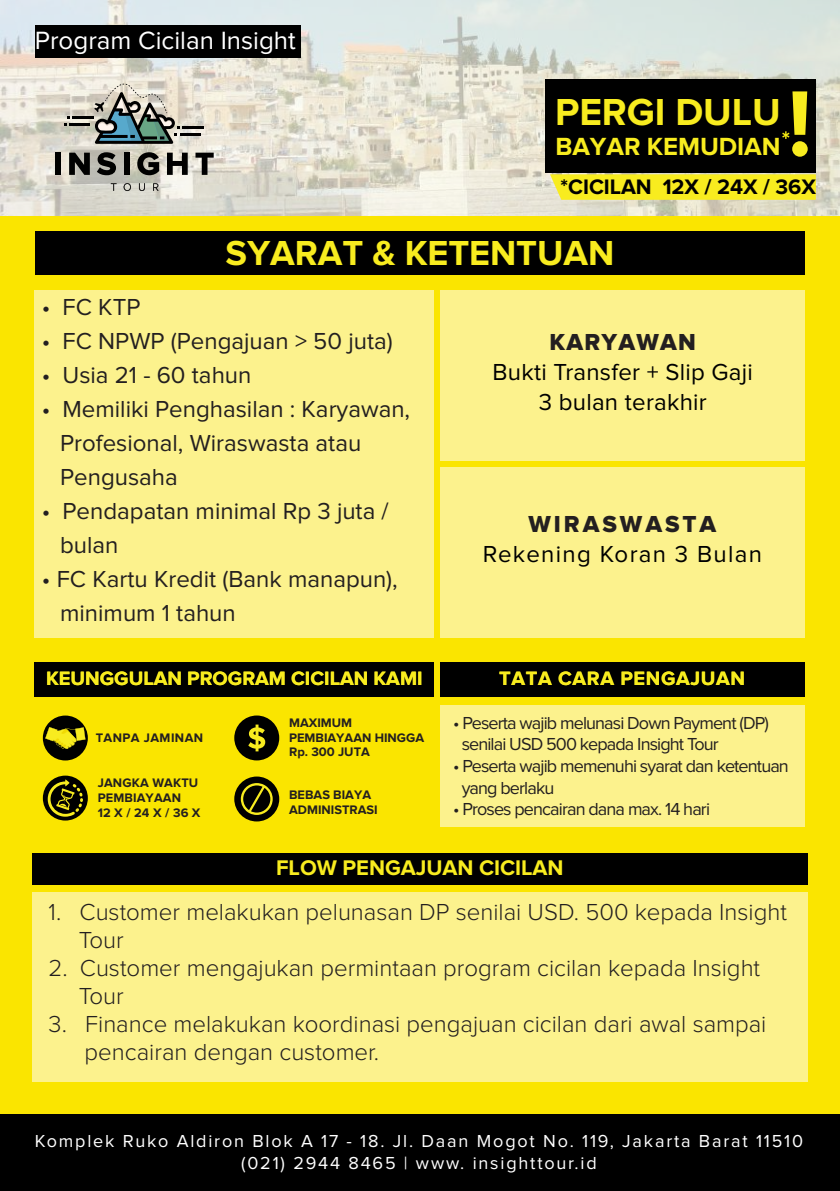
<style>
.page{position:relative;width:840px;height:1191px;background:#fff}
.page>*{position:absolute;margin:0;border:0;box-sizing:border-box;transform-origin:0 0}
.t1{font:700 96.4px "Proxima Nova";color:#f8ec1f}
.t2{font:700 39px "Proxima Nova";letter-spacing:-.005em;color:#f8ec1f}
.t3{font:700 36px "Proxima Nova";letter-spacing:-.005em;color:#f8ec1f}
.t4{font:25.8px "Proxima Nova";color:#fff}
.t5{font:700 25.8px "Proxima Nova";letter-spacing:-.005em;color:#f8ec1f}
.t6{font:300 24px/28px "Proxima Nova";color:#231f20}
.t7{font:24px/34px "Proxima Nova";color:#231f20}
.t8{font:24px/30px "Proxima Nova";letter-spacing:.01em;color:#000;text-align:center}
.t9{font:24px "Proxima Nova";letter-spacing:.055em;color:#000}
.t10{font:24px "Proxima Nova Extrabld";letter-spacing:.12em;color:#231f20}
.t11{font:24px "Proxima Nova Extrabld";letter-spacing:.05em;color:#231f20}
.t12{font:700 22px "Proxima Nova";letter-spacing:-.005em;color:#f8ec1f}
.t13{font:700 21.8px "Proxima Nova";letter-spacing:-.005em;color:#000}
.t14{font:700 20px "Proxima Nova";color:#f8ec1f}
.t15{font:700 20px "Proxima Nova";letter-spacing:.03em;color:#f8ec1f}
.t16{font:18px/21.6px "Proxima Nova";letter-spacing:-.05em;color:#231f20}
.t17{font:18px/21.6px "Proxima Nova";letter-spacing:.1em;color:#fff;text-align:center}
.t18{font:700 12.8px/15px "Proxima Nova";color:#231f20}
.t19{font:700 12.8px "Proxima Nova";letter-spacing:.03em;color:#231f20}
</style>
<div class="page">
<svg style="left:0;top:0;width:839px;height:217px;background:#dfe0d4"></svg>
<svg style="left:549px;top:174px;width:266px;height:26px;background:#f6eb26"></svg>
<div style="left:545px;top:79px;width:270px;height:94px;background:#000"></div>
<svg style="left:782px;top:131px;width:7px;height:8px"></svg>
<div style="left:0;top:217px;width:839px;height:974px;background:#fae500"></div>
<div style="left:35px;top:231px;width:769px;height:44px;background:#000"></div>
<div style="left:440px;top:290px;width:364px;height:170px;background:#fcf28d"></div>
<div style="left:440px;top:467px;width:364px;height:170px;background:#fcf28d"></div>
<div style="left:35px;top:290px;width:398px;height:347px;background:#fcf28d"></div>
<hr style="left:72px;top:116px;width:22px;height:3px;background:#000">
<hr style="left:69px;top:123px;width:21px;height:2px;background:#000">
<svg style="left:64px;top:116px;width:5px;height:9px"></svg>
<div style="left:56px;top:153px;width:5px;height:22px;background:#000"></div>
<svg style="left:69px;top:153px;width:21px;height:22px"></svg>
<svg style="left:97px;top:152px;width:19px;height:23px"></svg>
<div style="left:124px;top:153px;width:5px;height:22px;background:#000"></div>
<svg style="left:137px;top:152px;width:22px;height:23px"></svg>
<svg style="left:167px;top:153px;width:20px;height:22px"></svg>
<svg style="left:195px;top:153px;width:18px;height:22px"></svg>
<hr style="left:182px;top:126px;width:22px;height:3px;background:#000">
<hr style="left:180px;top:133px;width:20px;height:3px;background:#000">
<svg style="left:94px;top:84px;width:86px;height:60px;background:#8e9690"></svg>
<svg style="left:111px;top:183px;width:5px;height:8px"></svg>
<svg style="left:123px;top:183px;width:8px;height:8px"></svg>
<svg style="left:139px;top:183px;width:6px;height:8px"></svg>
<svg style="left:153px;top:183px;width:5px;height:8px"></svg>
<div style="left:440px;top:662px;width:364px;height:35px;background:#000"></div>
<div style="left:35px;top:662px;width:398px;height:35px;background:#000"></div>
<div style="left:440px;top:706px;width:364px;height:121px;background:#fcf28d"></div>
<div style="left:43px;top:715px;width:45px;height:45px;background:#000;border-radius:50%"></div>
<svg style="left:45px;top:727px;width:40px;height:22px"></svg>
<svg style="left:43px;top:775px;width:45px;height:45px"></svg>
<svg style="left:48px;top:779px;width:35px;height:37px"></svg>
<div style="left:234px;top:715px;width:45px;height:45px;background:#000;border-radius:50%"></div>
<svg style="left:248px;top:724px;width:17px;height:27px"></svg>
<div style="left:234px;top:776px;width:45px;height:45px;background:#000;border-radius:50%"></div>
<svg style="left:241px;top:783px;width:31px;height:32px"></svg>
<div style="left:35px;top:25px;width:265px;height:32px;background:#000"></div>
<div style="left:32px;top:853px;width:775px;height:31px;background:#000"></div>
<div style="left:32px;top:892px;width:775px;height:189px;background:#fcf28d"></div>
<div style="left:0;top:1114px;width:839px;height:77px;background:#000"></div>
<p class="t4" style="left:35px;top:29px;width:262px">Program Cicilan Insight</p>
<h1 class="t1" style="left:787px;top:68px;width:26px">!</h1>
<p class="t13" style="left:560px;top:174px;width:257px">*CICILAN 12X / 24X / 36X</p>
<h2 class="t2" style="left:555px;top:89px;width:227px">PERGI DULU</h2>
<p class="t5" style="left:555px;top:131px;width:226px">BAYAR KEMUDIAN</p>
<h3 class="t3" style="left:225px;top:233px;width:390px">SYARAT &amp; KETENTUAN</h3>
<p class="t7" style="left:42px;top:290px;width:100px">• FC KTP</p>
<p class="t7" style="left:42px;top:325px;width:352px">• FC NPWP (Pengajuan &gt; 50 juta)</p>
<p class="t7" style="left:42px;top:359px;width:211px">• Usia 21 - 60 tahun</p>
<p class="t7" style="left:60px;top:393px;width:351px;text-indent:-18px">• Memiliki Penghasilan : Karyawan,<br>Profesional, Wiraswasta atau<br>Pengusaha</p>
<p class="t7" style="left:60px;top:495px;width:330px;text-indent:-18px">• Pendapatan minimal Rp 3 juta / bulan</p>
<p class="t7" style="left:60px;top:563px;width:339px;text-indent:-18px">• FC Kartu Kredit (Bank manapun), minimum 1 tahun</p>
<p class="t11" style="left:549px;top:331px;width:148px">KARYAWAN</p>
<p class="t8" style="left:492px;top:358px;width:262px">Bukti Transfer + Slip Gaji<br>3 bulan terakhir</p>
<p class="t10" style="left:528px;top:513px;width:189px">WIRASWASTA</p>
<p class="t9" style="left:482px;top:543px;width:280px">Rekening Koran 3 Bulan</p>
<p class="t14" style="left:46px;top:667px;width:377px">KEUNGGULAN PROGRAM CICILAN KAMI</p>
<p class="t15" style="left:499px;top:667px;width:247px">TATA CARA PENGAJUAN</p>
<p class="t19" style="left:96px;top:730px;width:109px">TANPA JAMINAN</p>
<p class="t18" style="left:98px;top:775px;width:104px">JANGKA WAKTU<br>PEMBIAYAAN<br>12 X / 24 X / 36 X</p>
<p class="t18" style="left:289px;top:715px;width:136px">MAXIMUM<br>PEMBIAYAAN HINGGA<br>Rp. 300 JUTA</p>
<p class="t18" style="left:289px;top:787px;width:90px">BEBAS BIAYA<br>ADMINISTRASI</p>
<p class="t16" style="left:461px;top:712px;width:308px;text-indent:-9px">• Peserta wajib melunasi Down Payment (DP) senilai USD 500 kepada Insight Tour</p>
<p class="t16" style="left:461px;top:756px;width:328px;text-indent:-9px">• Peserta wajib memenuhi syarat dan ketentuan yang berlaku</p>
<p class="t16" style="left:453px;top:799px;width:258px">• Proses pencairan dana max. 14 hari</p>
<p class="t12" style="left:276px;top:854px;width:289px">FLOW PENGAJUAN CICILAN</p>
<p class="t6" style="left:79px;top:898px;width:709px;text-indent:-30px">1. Customer melakukan pelunasan DP senilai USD. 500 kepada Insight<br>Tour</p>
<p class="t6" style="left:79px;top:954px;width:682px;text-indent:-30px">2. Customer mengajukan permintaan program cicilan kepada Insight<br>Tour</p>
<p class="t6" style="left:85px;top:1010px;width:683px;text-indent:-36px">3. Finance melakukan koordinasi pengajuan cicilan dari awal sampai pencairan dengan customer.</p>
<p class="t17" style="left:35px;top:1131px;width:769px">Komplek Ruko Aldiron Blok A 17 - 18. Jl. Daan Mogot No. 119, Jakarta Barat 11510 (021) 2944 8465 | www. insighttour.id</p>
</div>
